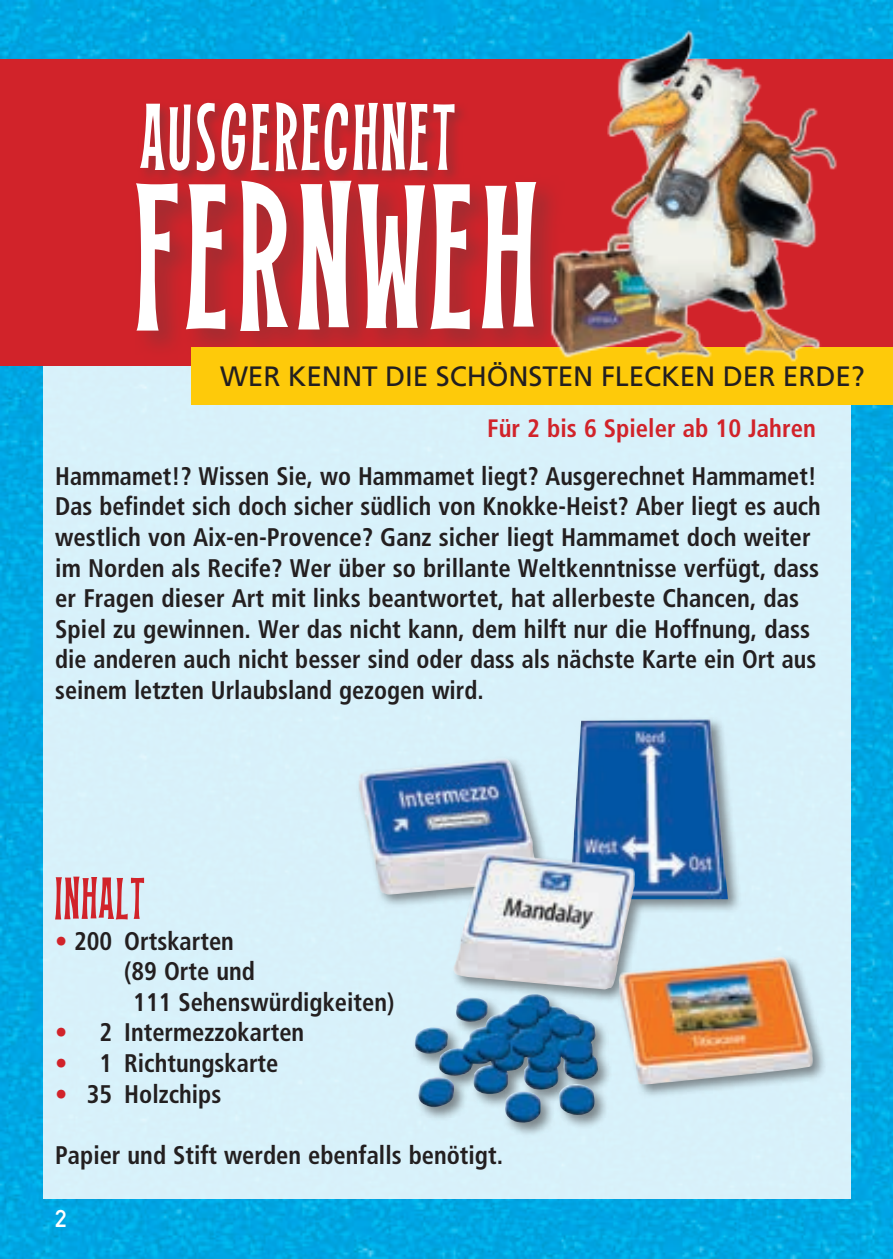
<style>
.page{position:relative;width:893px;height:1259px;background:#fff}
.page>*{position:absolute;margin:0;border:0;box-sizing:border-box;transform-origin:0 0}
.t1{font:209.4px "Kid Captain PB";letter-spacing:.05em;color:#fff}
.t2{font:96px "Kid Captain PB";letter-spacing:.05em;color:#fff}
.t3{font:60px "Kid Captain PB";letter-spacing:.05em;color:#d1232a}
.t4{font:27.9px "Frutiger";letter-spacing:-.005em;color:#231f20}
.t5{font:700 condensed 25.5px/30.6px "Frutiger";color:#231f20;scale:.95 1}
.t6{font:700 condensed 25.5px "Frutiger";color:#231f20;scale:.96 1}
.t7{font:700 condensed 25.2px "Frutiger";color:#d1232a}
.t8{font:24px "DIN Mittelschrift";color:#fff}
.s1{color:#d1232a}
</style>
<div class="page">
<img style="left:0;top:0;width:893px;height:1259px">
<div style="left:43px;top:60px;width:807px;height:1139px;background:#d8f1fa"></div>
<div style="left:0;top:60px;width:893px;height:306px;background:#d1232a"></div>
<svg style="left:144px;top:186px;width:363px;height:162px;fill:#ba272d"></svg>
<svg style="left:144px;top:105px;width:319px;height:76px;fill:#bb272d"></svg>
<div style="left:355px;top:716px;width:472px;height:422px;background:#231f20;opacity:.5"></div>
<img style="left:570px;top:719px;width:158px;height:180px">
<img style="left:358px;top:757px;width:184px;height:137px">
<img style="left:619px;top:956px;width:195px;height:129px">
<img style="left:413px;top:993px;width:185px;height:133px">
<img style="left:451px;top:852px;width:184px;height:137px">
<div style="left:191px;top:347px;width:702px;height:58px;background:#feca0a"></div>
<img style="left:507px;top:0;width:332px;height:362px">
<h2 class="t2" style="left:142px;top:85px;width:314px">AUSGERECHNET</h2>
<h1 class="t1" style="left:137px;top:142px;width:399px">FERNWEH</h1>
<p class="t4" style="left:220px;top:360px;width:646px">WER KENNT DIE SCHÖNSTEN FLECKEN DER ERDE?</p>
<p class="t7" style="left:487px;top:413px;width:330px">Für 2 bis 6 Spieler ab 10 Jahren</p>
<p class="t5" style="left:55px;top:460px;width:807px">Hammamet!? Wissen Sie, wo Hammamet liegt? Ausgerechnet Hammamet!<br>Das befindet sich doch sicher südlich von Knokke-Heist? Aber liegt es auch westlich von Aix-en-Provence? Ganz sicher liegt Hammamet doch weiter im Norden als Recife? Wer über so brillante Weltkenntnisse verfügt, dass er Fragen dieser Art mit links beantwortet, hat allerbeste Chancen, das Spiel zu gewinnen. Wer das nicht kann, dem hilft nur die Hoffnung, dass die anderen auch nicht besser sind oder dass als nächste Karte ein Ort aus seinem letzten Urlaubsland gezogen wird.</p>
<h3 class="t3" style="left:55px;top:865px;width:90px">INHALT</h3>
<p class="t6" style="left:55px;top:925px;width:188px"><span class="s1">•</span> 200 Ortskarten</p>
<p class="t6" style="left:124px;top:956px;width:138px">(89 Orte und</p>
<p class="t6" style="left:133px;top:987px;width:273px">111 Sehenswürdigkeiten)</p>
<p class="t6" style="left:55px;top:1017px;width:261px"><span class="s1">•</span> 2 Intermezzokarten</p>
<p class="t6" style="left:55px;top:1048px;width:234px"><span class="s1">•</span> 1 Richtungskarte</p>
<p class="t6" style="left:55px;top:1078px;width:174px"><span class="s1">•</span> 35 Holzchips</p>
<p class="t6" style="left:55px;top:1140px;width:468px">Papier und Stift werden ebenfalls benötigt.</p>
<p class="t8" style="left:55px;top:1204px;width:13px">2</p>
</div>
